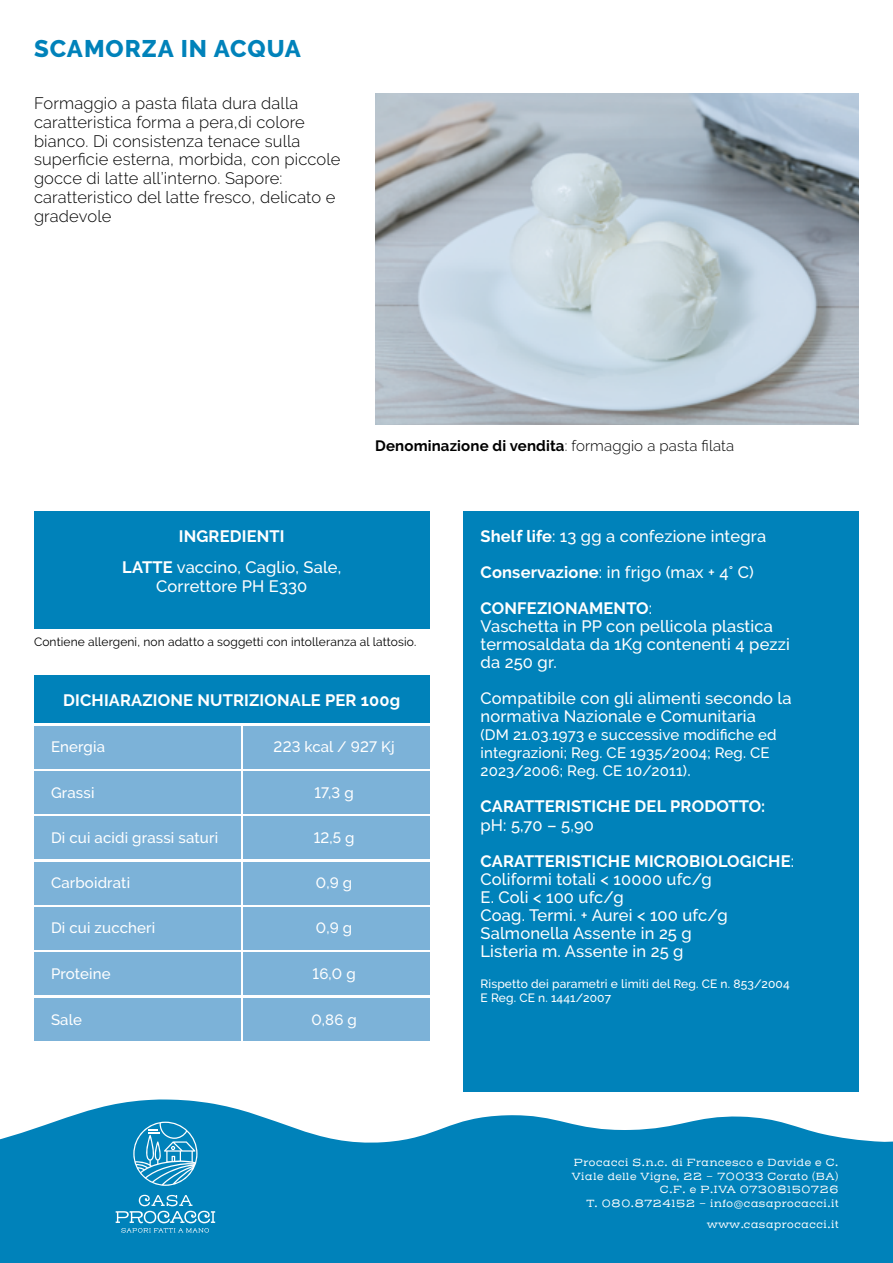
<style>
.page{position:relative;width:893px;height:1263px;background:#fff}
.page>*{position:absolute;margin:0;border:0;box-sizing:border-box;transform-origin:0 0}
.t1{font:800 24px "Raleway";letter-spacing:.04em;color:#0082ba}
.t2{font:500 16.5px/18px "Raleway";letter-spacing:.01em;color:#fff}
.t3{font:300 16.5px/18.8px "Raleway";letter-spacing:.01em;color:#000}
.t4{font:700 16.5px/36px "Raleway";letter-spacing:.01em;color:#fff}
.t5{font:500 15px/18px "Raleway";letter-spacing:.01em;color:#fff}
.t6{font:700 15px "Raleway";letter-spacing:.01em;color:#000}
.t7{font:500 12px/13.5px "Raleway";letter-spacing:.01em;color:#fff}
.t8{font:12px "Raleway";letter-spacing:.01em;color:#000}
.t9{font:10.5px/13.5px "Henderson Slab Basic";color:#fff;text-align:right}
.s1{font-weight:300}
.s2{font-weight:700}
.s3{font-size:16.5px}
.s4{font-weight:500}
</style>
<div class="page">
<svg style="left:0;top:1099px;width:893px;height:164px;fill:#0082ba"></svg>
<svg style="left:133px;top:1121px;width:65px;height:65px;background:#389dc9"></svg>
<svg style="left:116px;top:1195px;width:99px;height:37px;background:#3099c6"></svg>
<div style="left:34px;top:511px;width:395px;height:118px;background:#0082ba"></div>
<img style="left:375px;top:94px;width:484px;height:330px">
<div style="left:34px;top:675px;width:395px;height:48px;background:#0082ba"></div>
<div style="left:34px;top:726px;width:206px;height:43px;background:#7cb2d8"></div>
<div style="left:34px;top:862px;width:206px;height:42px;background:#7cb2d8"></div>
<div style="left:34px;top:907px;width:206px;height:43px;background:#7cb2d8"></div>
<div style="left:34px;top:952px;width:206px;height:43px;background:#7cb2d8"></div>
<div style="left:34px;top:771px;width:206px;height:43px;background:#7cb2d8"></div>
<div style="left:34px;top:816px;width:206px;height:43px;background:#7cb2d8"></div>
<div style="left:34px;top:998px;width:206px;height:42px;background:#7cb2d8"></div>
<div style="left:243px;top:726px;width:186px;height:43px;background:#7cb2d8"></div>
<div style="left:243px;top:862px;width:186px;height:42px;background:#7cb2d8"></div>
<div style="left:243px;top:907px;width:186px;height:43px;background:#7cb2d8"></div>
<div style="left:243px;top:952px;width:186px;height:43px;background:#7cb2d8"></div>
<div style="left:243px;top:771px;width:186px;height:43px;background:#7cb2d8"></div>
<div style="left:243px;top:816px;width:186px;height:43px;background:#7cb2d8"></div>
<div style="left:243px;top:998px;width:186px;height:42px;background:#7cb2d8"></div>
<div style="left:463px;top:511px;width:396px;height:581px;background:#0082ba"></div>
<h1 class="t1" style="left:34px;top:34px;width:268px">SCAMORZA IN ACQUA</h1>
<p class="t3" style="left:34px;top:94px;width:308px">Formaggio a pasta filata dura dalla caratteristica forma a pera,di colore bianco. Di consistenza tenace sulla superficie esterna, morbida, con piccole gocce di latte all’interno. Sapore: caratteristico del latte fresco, delicato e gradevole</p>
<p class="t6" style="left:375px;top:437px;width:360px">Denominazione di vendita<span class="s1">: formaggio a pasta filata</span></p>
<p class="t4" style="left:179px;top:519px;width:107px">INGREDIENTI</p>
<p class="t2" style="left:122px;top:557px;width:221px;line-height:19.5px;text-align:center"><span class="s2">LATTE</span> vaccino, Caglio, Sale,<br>Correttore PH E330</p>
<p class="t8" style="left:34px;top:635px;width:384px">Contiene allergeni, non adatto a soggetti con intolleranza al lattosio.</p>
<p class="t4" style="left:63px;top:682px;width:339px">DICHIARAZIONE NUTRIZIONALE PER 100g</p>
<p class="t5" style="left:51px;top:738px;width:56px">Energia</p>
<p class="t5" style="left:274px;top:738px;width:122px">223 kcal / 927 Kj</p>
<p class="t5" style="left:51px;top:783px;width:45px">Grassi</p>
<p class="t5" style="left:51px;top:828px;width:169px">Di cui acidi grassi saturi</p>
<p class="t5" style="left:314px;top:783px;width:41px">17,3 g</p>
<p class="t5" style="left:314px;top:828px;width:42px">12,5 g</p>
<p class="t5" style="left:51px;top:874px;width:81px">Carboidrati</p>
<p class="t5" style="left:51px;top:919px;width:106px">Di cui zuccheri</p>
<p class="t5" style="left:51px;top:964px;width:61px">Proteine</p>
<p class="t5" style="left:316px;top:874px;width:38px">0,9 g</p>
<p class="t5" style="left:316px;top:919px;width:38px">0,9 g</p>
<p class="t5" style="left:313px;top:964px;width:45px">16,0 g</p>
<p class="t5" style="left:51px;top:1011px;width:33px">Sale</p>
<p class="t5" style="left:311px;top:1011px;width:47px">0,86 g</p>
<p class="t2" style="left:480px;top:519px;width:287px;line-height:36px"><span class="s2">Shelf life</span>: 13 gg a confezione integra<br><span class="s2">Conservazione</span>: in frigo (max + 4° C)<br><span class="s2">CONFEZIONAMENTO</span>:</p>
<p class="t2" style="left:480px;top:618px;width:311px">Vaschetta in PP con pellicola plastica termosaldata da 1Kg contenenti 4 pezzi da 250 gr.</p>
<p class="t2" style="left:480px;top:690px;width:313px">Compatibile con gli alimenti secondo la normativa Nazionale e Comunitaria</p>
<p class="t5" style="left:480px;top:726px;width:298px">(DM 21.03.1973 e successive modifiche ed integrazioni; Reg. CE 1935/2004; Reg. CE<br>2023/2006; Reg. CE 10/2011)<span class="s3">.</span></p>
<p class="t4" style="left:480px;top:789px;width:286px">CARATTERISTICHE DEL PRODOTTO:</p>
<p class="t4" style="left:480px;top:807px;width:315px"><span class="s4">pH: 5,70 – 5,90<br></span>CARATTERISTICHE MICROBIOLOGICHE<span class="s4">:</span></p>
<p class="t2" style="left:480px;top:870px;width:249px">Coliformi totali &lt; 10000 ufc/g<br>E. Coli &lt; 100 ufc/g<br>Coag. Termi. + Aurei &lt; 100 ufc/g<br>Salmonella Assente in 25 g<br>Listeria m. Assente in 25 g</p>
<p class="t7" style="left:480px;top:977px;width:311px">Rispetto dei parametri e limiti del Reg. CE n. 853/2004<br>E Reg. CE n. 1441/2007</p>
<p class="t9" style="left:571px;top:1156px;width:269px">Procacci S.n.c. di Francesco e Davide e C.<br>Viale delle Vigne, 22 - 70033 Corato (BA)<br>C.F. e P.IVA 07308150726<br>T. 080.8724152 - info@casaprocacci.it</p>
<p class="t9" style="left:707px;top:1218px;width:133px">www.casaprocacci.it</p>
</div>
